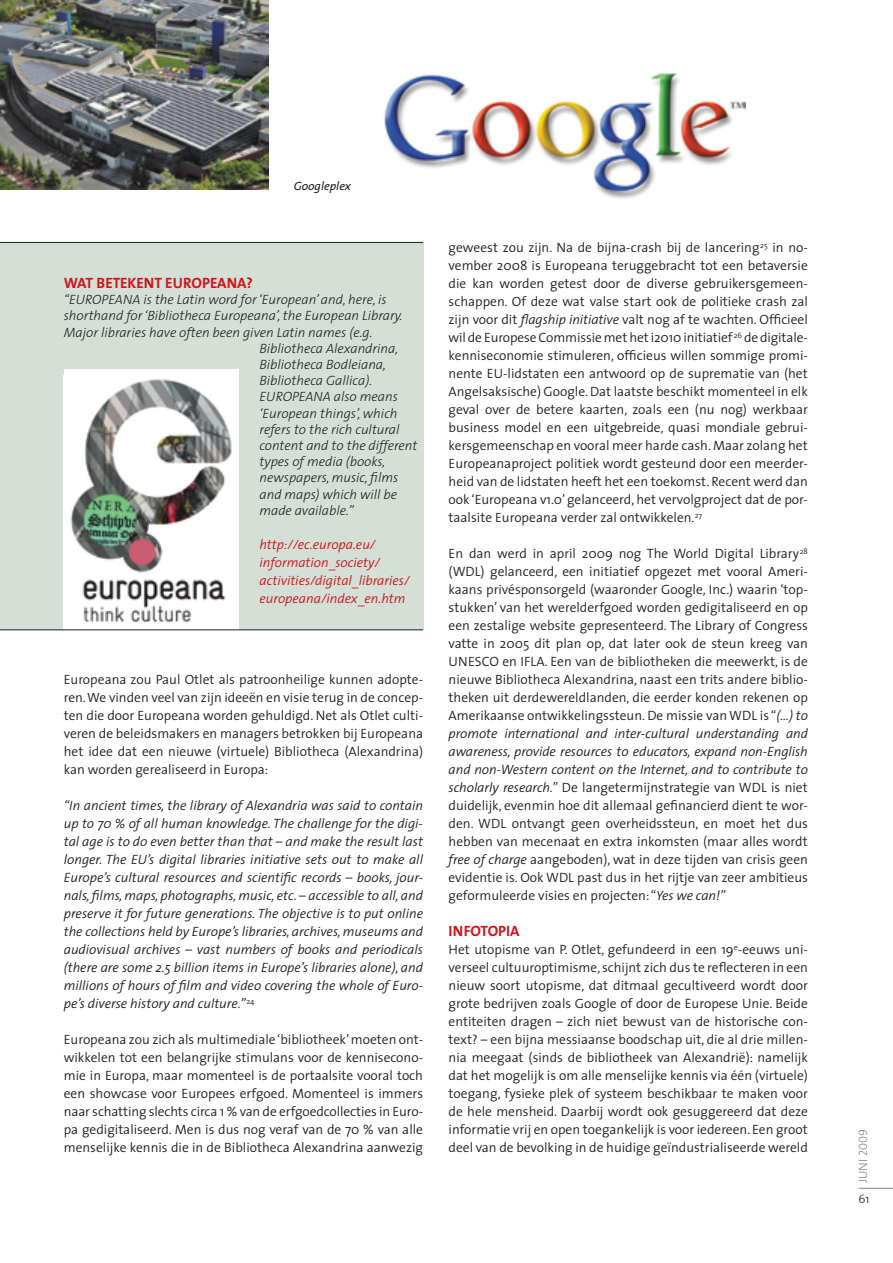
<style>
.page{position:relative;width:893px;height:1263px;background:#fff}
.page>*{position:absolute;margin:0;border:0;box-sizing:border-box;transform-origin:0 0}
.t1{font:700 15px "The Sans";color:#ce171e}
.t2{font:300 13.5px/18px "The Sans";color:#231f20;text-align:justify}
.t3{font:italic 300 13.5px/18px "The Sans";color:#231f20;text-align:justify}
.t4{font:italic 300 13.5px "The Sans";color:#231f20}
.t5{font:italic 300 13.5px/18px "The Sans";color:#ce171e}
.t6{font:italic 12px "The Sans";color:#231f20}
.t7{font:12px "The Sans Light Caps";letter-spacing:.01em;color:#808285}
.t8{font:300 12px "The Sans";color:#231f20}
.s1{font-style:italic}
</style>
<div class="page">
<div style="left:0;top:242px;width:423px;height:388px;background:#d4dfd6"></div>
<hr style="left:0;top:242px;width:423px;height:1px;background:#231f20">
<img style="left:384px;top:73px;width:361px;height:126px">
<img style="left:0;top:0;width:268px;height:190px">
<div style="left:64px;top:369px;width:174px;height:261px;background:#fff"></div>
<img style="left:70px;top:379px;width:162px;height:244px">
<hr style="left:0;top:630px;width:423px;height:1px;background:#231f20">
<hr style="left:858px;top:1188px;width:35px;height:1px;background:#808285">
<p class="t6" style="left:294px;top:176px;width:59px">Googleplex</p>
<p class="t1" style="left:64px;top:270px;width:191px">WAT BETEKENT EUROPEANA?</p>
<p class="t4" style="left:64px;top:288px;width:324px">“EUROPEANA is the Latin word for ‘European’ and, here, is</p>
<p class="t4" style="left:64px;top:305px;width:340px">shorthand for ‘Bibliotheca Europeana’, the European Library.</p>
<p class="t4" style="left:64px;top:321px;width:310px">Major libraries have often been given Latin names (e.g.</p>
<p class="t4" style="left:259px;top:337px;width:140px">Bibliotheca Alexandrina,</p>
<p class="t4" style="left:259px;top:353px;width:128px">Bibliotheca Bodleiana,</p>
<p class="t4" style="left:259px;top:369px;width:114px">Bibliotheca Gallica).</p>
<p class="t4" style="left:259px;top:386px;width:140px">EUROPEANA also means</p>
<p class="t4" style="left:259px;top:402px;width:140px">‘European things’, which</p>
<p class="t4" style="left:259px;top:418px;width:142px">refers to the rich cultural</p>
<p class="t4" style="left:259px;top:434px;width:159px">content and to the different</p>
<p class="t4" style="left:259px;top:450px;width:127px">types of media (books,</p>
<p class="t4" style="left:259px;top:467px;width:140px">newspapers, music, films</p>
<p class="t4" style="left:259px;top:483px;width:139px">and maps) which will be</p>
<p class="t4" style="left:259px;top:499px;width:96px">made available.”</p>
<p class="t5" style="left:259px;top:535px;width:152px">http://ec.europa.eu/ information_society/ activities/digital_libraries/ europeana/index_en.htm</p>
<p class="t2" style="left:64px;top:670px;width:361px">Europeana zou Paul Otlet als patroonheilige kunnen adopte&shy;ren. We vinden veel van zijn ideeën en visie terug in de concep&shy;ten die door Europeana worden gehuldigd. Net als Otlet culti&shy;veren de beleidsmakers en managers betrokken bij Europeana het idee dat een nieuwe (virtuele) Bibliotheca (Alexandrina) kan worden gerealiseerd in Europa:</p>
<p class="t3" style="left:64px;top:796px;width:361px">“In ancient times, the library of Alexandria was said to contain up to 70 % of all human knowledge. The challenge for the digi&shy;tal age is to do even better than that – and make the result last longer. The EU’s digital libraries initiative sets out to make all Europe’s cultural resources and scientific records – books, jour&shy;nals, films, maps, photographs, music, etc. – accessible to all, and preserve it for future generations. The objective is to put online the collections held by Europe’s libraries, archives, museums and audiovisual archives – vast numbers of books and periodicals (there are some 2.5 billion items in Europe’s libraries alone), and millions of hours of film and video covering the whole of Euro&shy;pe’s diverse history and culture.”<sup>24</sup></p>
<p class="t2" style="left:64px;top:1030px;width:361px">Europeana zou zich als multimediale ‘bibliotheek’ moeten ont&shy;wikkelen tot een belangrijke stimulans voor de kennisecono&shy;mie in Europa, maar momenteel is de portaalsite vooral toch een showcase voor Europees erfgoed. Momenteel is immers naar schatting slechts circa 1 % van de erfgoedcollecties in Euro&shy;pa gedigitaliseerd. Men is dus nog veraf van de 70 % van alle menselijke kennis die in de Bibliotheca Alexandrina aanwezig</p>
<p class="t2" style="left:449px;top:238px;width:361px">geweest zou zijn. Na de bijna-crash bij de lancering<sup>25</sup> in no&shy;vember 2008 is Europeana teruggebracht tot een betaversie die kan worden getest door de diverse gebruikersgemeen&shy;schappen. Of deze wat valse start ook de politieke crash zal zijn voor dit <span class="s1">flagship initiative</span> valt nog af te wachten. Officieel wil de Europese Commissie met het i2010 initiatief <sup>26</sup> de digitale&shy;kenniseconomie stimuleren, officieus willen sommige promi&shy;nente EU-lidstaten een antwoord op de suprematie van (het Angelsaksische) Google. Dat laatste beschikt momenteel in elk geval over de betere kaarten, zoals een (nu nog) werkbaar business model en een uitgebreide, quasi mondiale gebrui&shy;kersgemeenschap en vooral meer harde cash. Maar zolang het Europeanaproject politiek wordt gesteund door een meerder&shy;heid van de lidstaten heeft het een toekomst. Recent werd dan ook ‘Europeana v1.0’ gelanceerd, het vervolgproject dat de por&shy;taalsite Europeana verder zal ontwikkelen.<sup>27</sup></p>
<p class="t2" style="left:449px;top:544px;width:361px">En dan werd in april 2009 nog The World Digital Library<sup>28 </sup>(WDL) gelanceerd, een initiatief opgezet met vooral Ameri&shy;kaans privésponsorgeld (waaronder Google, Inc.) waarin ‘top&shy;stukken’ van het werelderfgoed worden gedigitaliseerd en op een zestalige website gepresenteerd. The Library of Congress vatte in 2005 dit plan op, dat later ook de steun kreeg van UNESCO en IFLA. Een van de bibliotheken die meewerkt, is de nieuwe Bibliotheca Alexandrina, naast een trits andere biblio&shy;theken uit derdewereldlanden, die eerder konden rekenen op Amerikaanse ontwikkelingssteun. De missie van WDL is “<span class="s1">(…) to promote international and inter-cultural understanding and awareness, provide resources to educators, expand non-English and non-Western content on the Internet, and to contribute to scholarly research.</span>” De langetermijnstrategie van WDL is niet duidelijk, evenmin hoe dit allemaal gefinancierd dient te wor&shy;den. WDL ontvangt geen overheidssteun, en moet het dus hebben van mecenaat en extra inkomsten (maar alles wordt <span class="s1">free of charge</span> aangeboden), wat in deze tijden van crisis geen evidentie is. Ook WDL past dus in het rijtje van zeer ambitieus geformuleerde visies en projecten: “<span class="s1">Yes we can!</span>”</p>
<p class="t1" style="left:449px;top:918px;width:73px">INFOTOPIA</p>
<p class="t2" style="left:449px;top:940px;width:361px">Het utopisme van P. Otlet, gefundeerd in een 19<sup>e</sup>-eeuws uni&shy;verseel cultuuroptimisme, schijnt zich dus te reflecteren in een nieuw soort utopisme, dat ditmaal gecultiveerd wordt door grote bedrijven zoals Google of door de Europese Unie. Beide entiteiten dragen – zich niet bewust van de historische con&shy;text? – een bijna messiaanse boodschap uit, die al drie millen&shy;nia meegaat (sinds de bibliotheek van Alexandrië): namelijk dat het mogelijk is om alle menselijke kennis via één (virtuele) toegang, fysieke plek of systeem beschikbaar te maken voor de hele mensheid. Daarbij wordt ook gesuggereerd dat deze informatie vrij en open toegankelijk is voor iedereen. Een groot deel van de bevolking in de huidige geïndustrialiseerde wereld</p>
<p class="t7" style="left:853px;top:1183px;width:56px;rotate:-90deg">juni 2009</p>
<p class="t8" style="left:858px;top:1189px;width:13px">61</p>
</div>
